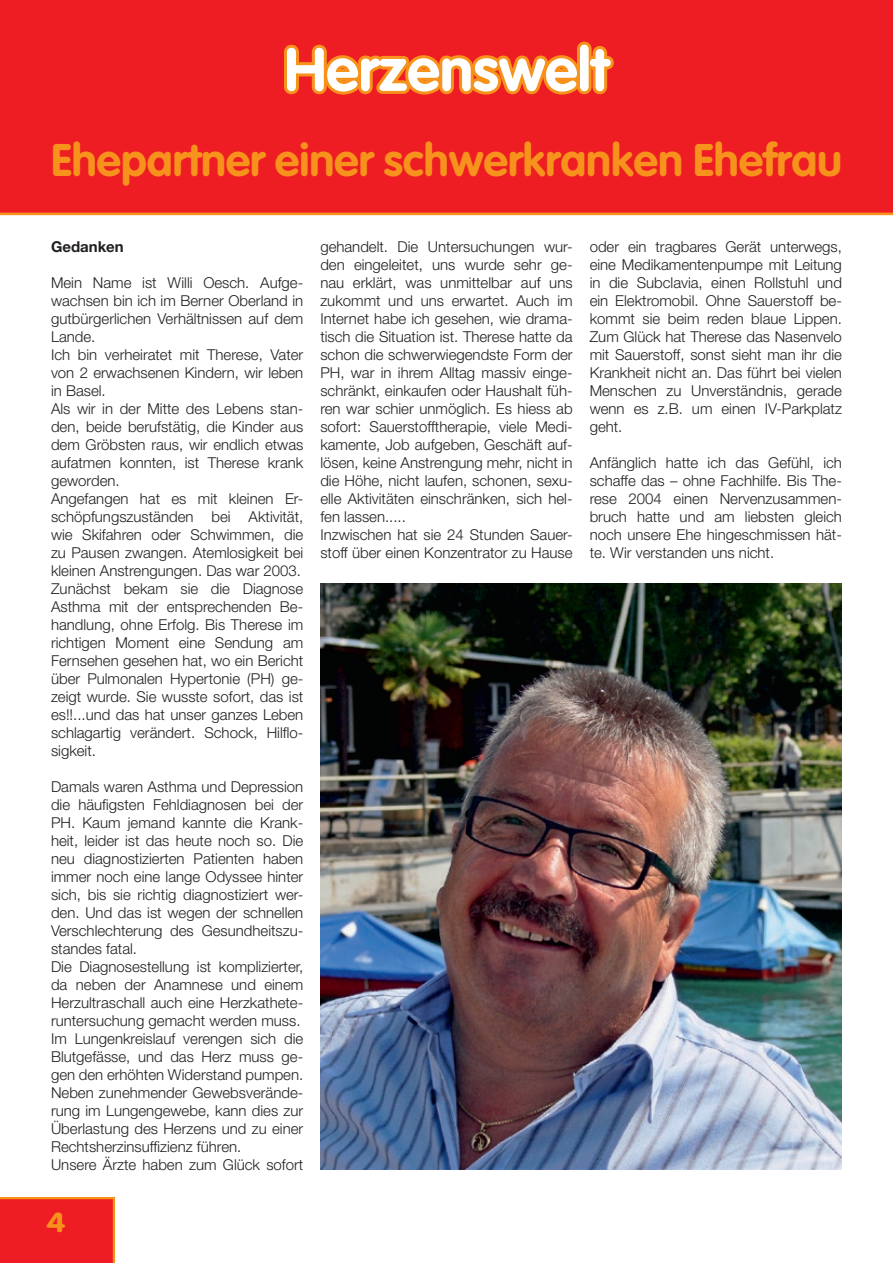
<style>
.page{position:relative;width:893px;height:1263px;background:#fff}
.page>*{position:absolute;margin:0;border:0;box-sizing:border-box;transform-origin:0 0}
.t1{font:700 60px "VAG Rounded Std";color:#fff}
.t2{font:700 45px "VAG Rounded Std";color:#f7931d}
.t3{font:700 27px "VAG Rounded Std";color:#f7931d;scale:1.26 1}
.t4{font:300 15px/18px "Helvetica Neue LT Std";color:#231f20}
.t5{font:700 15px "Helvetica Neue LT Std";color:#231f20}
</style>
<div class="page">
<div style="left:0;top:0;width:893px;height:213px;background:#ee1d23"></div>
<svg style="left:0;top:1197px;width:115px;height:66px;background:#ee2322"></svg>
<hr style="left:0;top:213px;width:893px;height:2px;background:#f7931d">
<svg style="left:284px;top:41px;width:330px;height:54px"></svg>
<img style="left:320px;top:583px;width:522px;height:586px">
<h1 class="t1" style="left:284px;top:35px;width:326px">Herzenswelt</h1>
<h2 class="t2" style="left:51px;top:134px;width:793px">Ehepartner einer schwerkranken Ehefrau</h2>
<p class="t5" style="left:51px;top:237px;width:74px">Gedanken</p>
<p class="t4" style="left:51px;top:273px;width:254px">Mein Name ist Willi Oesch. Aufge&shy;wachsen bin ich im Berner Oberland in gutbürgerlichen Verhältnissen auf dem<br>Lande.<br>Ich bin verheiratet mit Therese, Vater von 2 erwachsenen Kindern, wir leben in Basel.<br>Als wir in der Mitte des Lebens stan&shy;den, beide berufstätig, die Kinder aus dem Gröbsten raus, wir endlich etwas aufatmen konnten, ist Therese krank geworden.<br>Angefangen hat es mit kleinen Er&shy;schöpfungszuständen bei Aktivität, wie Skifahren oder Schwimmen, die zu Pausen zwangen. Atemlosigkeit bei kleinen Anstrengungen. Das war 2003.<br>Zunächst bekam sie die Diagnose<br>Asthma mit der entsprechenden Be&shy;handlung, ohne Erfolg. Bis Therese im richtigen Moment eine Sendung am<br>Fernsehen gesehen hat, wo ein Bericht über Pulmonalen Hypertonie (PH) ge&shy;zeigt wurde. Sie wusste sofort, das ist es!!...und das hat unser ganzes Leben schlagartig verändert. Schock, Hilflo&shy;sigkeit.</p>
<p class="t4" style="left:51px;top:777px;width:254px">Damals waren Asthma und Depression die häufigsten Fehldiagnosen bei der PH. Kaum jemand kannte die Krank&shy;heit, leider ist das heute noch so. Die neu diagnostizierten Patienten haben immer noch eine lange Odyssee hinter sich, bis sie richtig diagnostiziert wer&shy;den. Und das ist wegen der schnellen Verschlechterung des Gesundheitszu&shy;standes fatal.<br>Die Diagnosestellung ist komplizierter, da neben der Anamnese und einem Herzultraschall auch eine Herzkathete&shy;runtersuchung gemacht werden muss.<br>Im Lungenkreislauf verengen sich die Blutgefässe, und das Herz muss ge&shy;gen den erhöhten Widerstand pumpen.<br>Neben zunehmender Gewebsverände&shy;rung im Lungengewebe, kann dies zur Überlastung des Herzens und zu einer Rechtsherzinsuffizienz führen.<br>Unsere Ärzte haben zum Glück sofort</p>
<h3 class="t3" style="left:46px;top:1206px;width:17px">4</h3>
<p class="t4" style="left:320px;top:237px;width:254px">gehandelt. Die Untersuchungen wur&shy;den eingeleitet, uns wurde sehr ge&shy;nau erklärt, was unmittelbar auf uns zukommt und uns erwartet. Auch im Internet habe ich gesehen, wie drama&shy;tisch die Situation ist. Therese hatte da schon die schwerwiegendste Form der PH, war in ihrem Alltag massiv einge&shy;schränkt, einkaufen oder Haushalt füh&shy;ren war schier unmöglich. Es hiess ab sofort: Sauerstofftherapie, viele Medi&shy;kamente, Job aufgeben, Geschäft auf&shy;lösen, keine Anstrengung mehr, nicht in die Höhe, nicht laufen, schonen, sexu&shy;elle Aktivitäten einschränken, sich hel&shy;fen lassen.....<br>Inzwischen hat sie 24 Stunden Sauer&shy;stoff über einen Konzentrator zu Hause</p>
<p class="t4" style="left:590px;top:237px;width:254px;text-align:justify">oder ein tragbares Gerät unterwegs, eine Medikamentenpumpe mit Leitung in die Subclavia, einen Rollstuhl und ein Elektromobil. Ohne Sauerstoff be&shy;kommt sie beim reden blaue Lippen.<br>Zum Glück hat Therese das Nasenvelo mit Sauerstoff, sonst sieht man ihr die Krankheit nicht an. Das führt bei vielen Menschen zu Unverständnis, gerade wenn es z.B. um einen IV-Parkplatz geht.</p>
<p class="t4" style="left:590px;top:453px;width:254px;text-align:justify">Anfänglich hatte ich das Gefühl, ich schaffe das – ohne Fachhilfe. Bis The&shy;rese 2004 einen Nervenzusammen&shy;bruch hatte und am liebsten gleich noch unsere Ehe hingeschmissen hät&shy;te. Wir verstanden uns nicht.</p>
</div>
